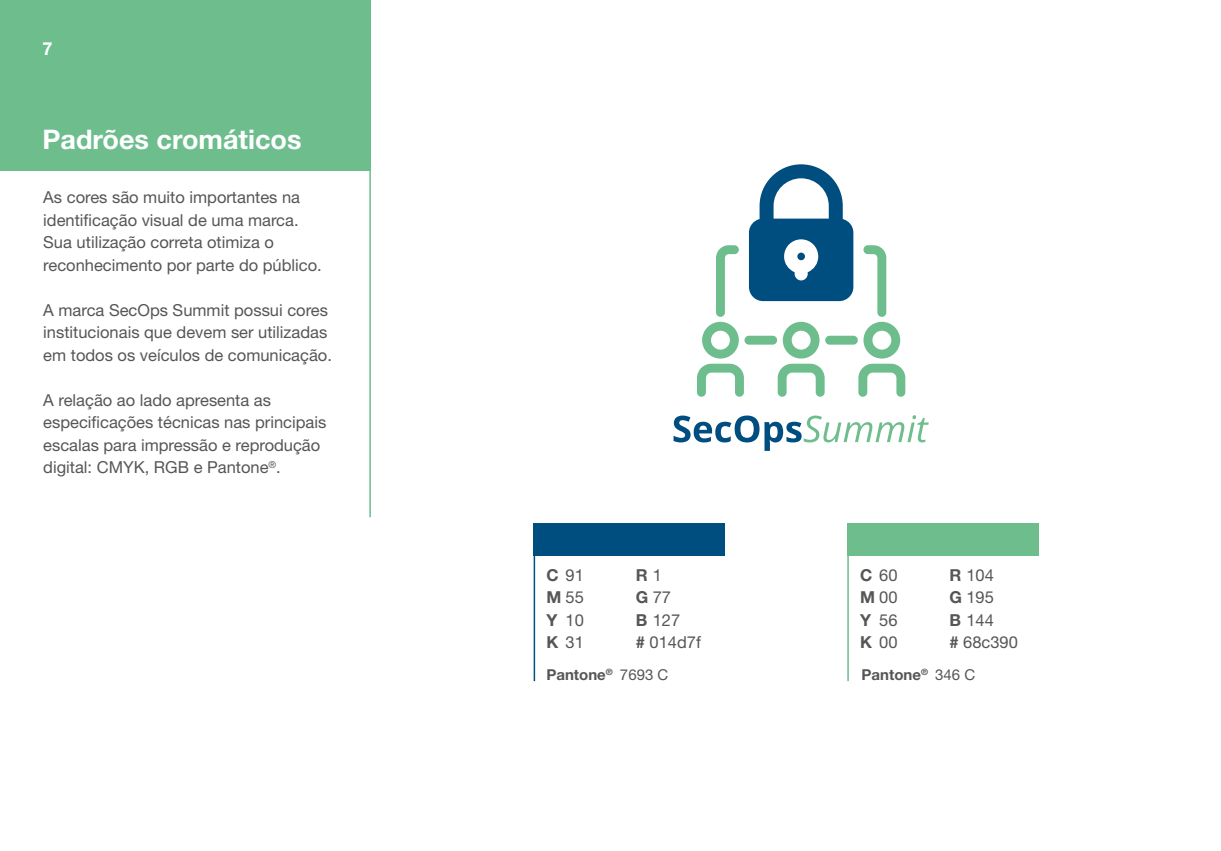
<style>
.page{position:relative;width:1221px;height:851px;background:#fff}
.page>*{position:absolute;margin:0;border:0;box-sizing:border-box;transform-origin:0 0}
.t1{font:700 27px "Helvetica Neue LT Std";color:#fff}
.t2{font:700 18px "Helvetica Neue LT Std";color:#fff}
.t3{font:16.5px/22.5px "Helvetica Neue LT Std";color:#565656}
.t4{font:700 15px "Helvetica Neue LT Std";color:#565656}
.s1{font-weight:700}
.s2{font-weight:400}
</style>
<div class="page">
<div style="left:0;top:0;width:370px;height:170px;background:#6dbd8d"></div>
<hr style="left:369px;top:0;width:2px;height:517px;background:#6dbd8d">
<hr style="left:533px;top:523px;width:2px;height:158px;background:#004e80">
<hr style="left:847px;top:523px;width:1px;height:158px;background:#6dbd8d">
<svg style="left:673px;top:415px;width:255px;height:36px"></svg>
<svg style="left:697px;top:164px;width:208px;height:232px"></svg>
<div style="left:533px;top:523px;width:192px;height:33px;background:#004e80"></div>
<div style="left:847px;top:523px;width:191px;height:33px;background:#6dbd8d"></div>
<p class="t2" style="left:43px;top:38px;width:12px">7</p>
<h1 class="t1" style="left:43px;top:122px;width:260px">Padrões cromáticos</h1>
<p class="t3" style="left:43px;top:186px;width:280px">As cores são muito importantes na identificação visual de uma marca.<br>Sua utilização correta otimiza o reconhecimento por parte do público.</p>
<p class="t3" style="left:43px;top:298px;width:290px">A marca SecOps Summit possui cores institucionais que devem ser utilizadas em todos os veículos de comunicação.</p>
<p class="t3" style="left:43px;top:388px;width:284px">A relação ao lado apresenta as especificações técnicas nas principais escalas para impressão e reprodução digital: CMYK, RGB e Pantone<sup>®</sup>.</p>
<p class="t3" style="left:546px;top:563px;width:39px;text-align:justify"><span class="s1">C</span> 91<br><span class="s1">M</span> 55<br><span class="s1">Y</span> 10<br><span class="s1">K</span> 31</p>
<p class="t3" style="left:860px;top:563px;width:39px;text-align:justify"><span class="s1">C</span> 60<br><span class="s1">M</span> 00<br><span class="s1">Y</span> 56<br><span class="s1">K</span> 00</p>
<p class="t4" style="left:546px;top:665px;width:123px">Pantone<sup>®</sup> <span class="s2">7693 C</span></p>
<p class="t4" style="left:861px;top:665px;width:115px">Pantone<sup>®</sup> <span class="s2">346 C</span></p>
<p class="t3" style="left:635px;top:563px;width:67px"><span class="s1">R</span> 1<br><span class="s1">G</span> 77<br><span class="s1">B</span> 127<br><span class="s1">#</span> 014d7f</p>
<p class="t3" style="left:949px;top:563px;width:70px"><span class="s1">R</span> 104<br><span class="s1">G</span> 195<br><span class="s1">B</span> 144<br><span class="s1">#</span> 68c390</p>
</div>
